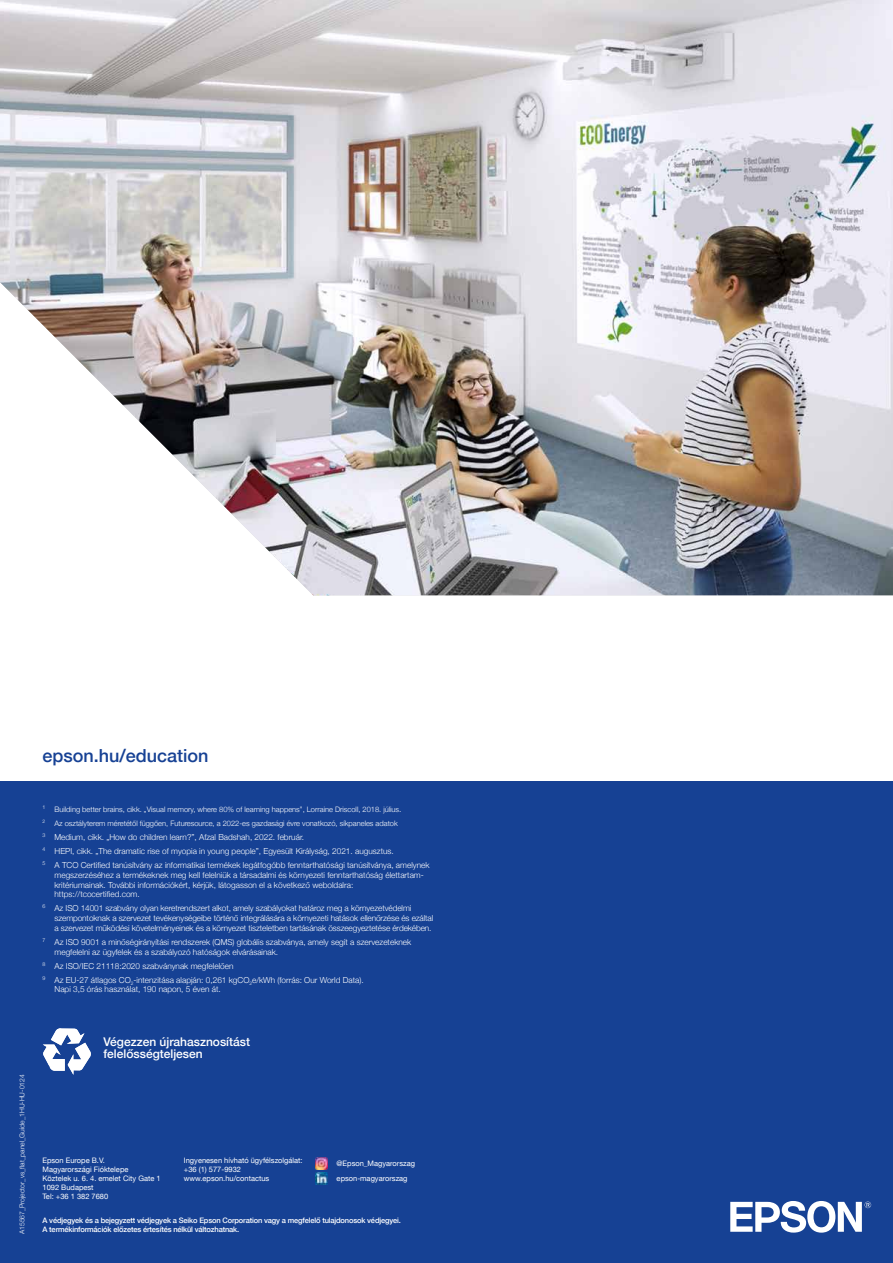
<style>
.page{position:relative;width:893px;height:1263px;background:#fff}
.page>*{position:absolute;margin:0;border:0;box-sizing:border-box;transform-origin:0 0}
.t1{font:500 18px "Helvetica Neue";color:#164194}
.t2{font:500 12px/12px "Helvetica Neue";color:#fff}
.t3{font:300 8.25px/9.8px "Helvetica Neue";color:#fff}
.t4{font:7.5px/9px "Helvetica Neue LT Com";color:#fff}
.t5{font:300 7.5px/13.2px "Helvetica Neue";color:#fff}
.t6{font:500 7.5px/9px "Helvetica Neue LT Com";letter-spacing:-.02em;color:#fff}
.t7{font:300 6.75px "Helvetica Neue";color:#fff}
.s1{font-size:8.25px}
</style>
<div class="page">
<div style="left:0;top:781px;width:893px;height:482px;background:#164194"></div>
<svg style="left:730px;top:1201px;width:141px;height:31px"></svg>
<img style="left:0;top:0;width:893px;height:595px">
<svg style="left:43px;top:1028px;width:48px;height:47px"></svg>
<svg style="left:315px;top:1158px;width:12px;height:27px"></svg>
<h1 class="t1" style="left:43px;top:741px;width:168px">epson.hu/education</h1>
<p class="t5" style="left:43px;top:803px;width:361px"><sup>1</sup> Building better brains, cikk. „Visual memory, where 80% of learning happens”, Lorraine Driscoll, 2018. július<span class="s1">.<br></span><sup>2</sup> Az osztályterem méretétől függően, Futuresource, a 2022-es gazdasági évre vonatkozó, síkpaneles adatok</p>
<p class="t3" style="left:43px;top:829px;width:388px;line-height:14.1px"><sup>3</sup> Medium, cikk. „How do children learn?”, Afzal Badshah, 2022. február.<br><sup>4</sup> HEPI, cikk. „The dramatic rise of myopia in young people”, Egyesült Királyság, 2021. augusztus.<br><sup>5</sup> A TCO Certified tanúsítvány az informatikai termékek legátfogóbb fenntarthatósági tanúsítványa, amelynek</p>
<p class="t3" style="left:55px;top:869px;width:371px">megszerzéséhez a termékeknek meg kell felelniük a társadalmi és környezeti fenntarthatóság élettartam&shy;kritériumainak. További információkért, kérjük, látogasson el a következő weboldalra: https://tcocertified.com.</p>
<p class="t3" style="left:55px;top:903px;width:380px;text-indent:-12px"><sup>6</sup> Az ISO 14001 szabvány olyan keretrendszert alkot, amely szabályokat határoz meg a környezetvédelmi szempontoknak a szervezet tevékenységeibe történő integrálására a környezeti hatások ellenőrzése és ezáltal a szervezet működési követelményeinek és a környezet tiszteletben tartásának összeegyeztetése érdekében.</p>
<p class="t3" style="left:55px;top:936px;width:358px;text-indent:-12px"><sup>7</sup> Az ISO 9001 a minőségirányítási rendszerek (QMS) globális szabványa, amely segít a szervezeteknek megfelelni az ügyfelek és a szabályozó hatóságok elvárásainak.</p>
<p class="t3" style="left:43px;top:958px;width:323px;line-height:14px"><sup>8</sup> Az ISO/IEC 21118:2020 szabványnak megfelelően<br><sup>9</sup> Az EU-27 átlagos CO<sub>2</sub>-intenzitása alapján: 0,261 kgCO<sub>2</sub>e/kWh (forrás: Our World Data).</p>
<p class="t3" style="left:55px;top:984px;width:168px">Napi 3,5 órás használat, 190 napon, 5 éven át.</p>
<p class="t7" style="left:17px;top:1234px;width:161px;rotate:-90deg">A15567_Projector_vs_flat_panel_Guide_1HU-HU-0124</p>
<h2 class="t2" style="left:104px;top:1035px;width:148px">Végezzen újrahasznosítást felelősségteljesen</h2>
<p class="t4" style="left:43px;top:1156px;width:120px">Epson Europe B.V.<br>Magyarországi Fióktelepe<br>Köztelek u. 6. 4. emelet City Gate 1<br>1092 Budapest<br>Tel: +36 1 382 7680</p>
<p class="t4" style="left:184px;top:1156px;width:120px">Ingyenesen hívható ügyfélszolgálat: +36 (1) 577-9932 www.epson.hu/contactus</p>
<p class="t6" style="left:43px;top:1215px;width:360px">A védjegyek és a bejegyzett védjegyek a Seiko Epson Corporation vagy a megfelelő tulajdonosok védjegyei.<br>A termékinformációk előzetes értesítés nélkül változhatnak.</p>
<p class="t4" style="left:337px;top:1156px;width:80px;line-height:14.9px">@Epson_Magyarorszag epson-magyarorszag</p>
</div>
